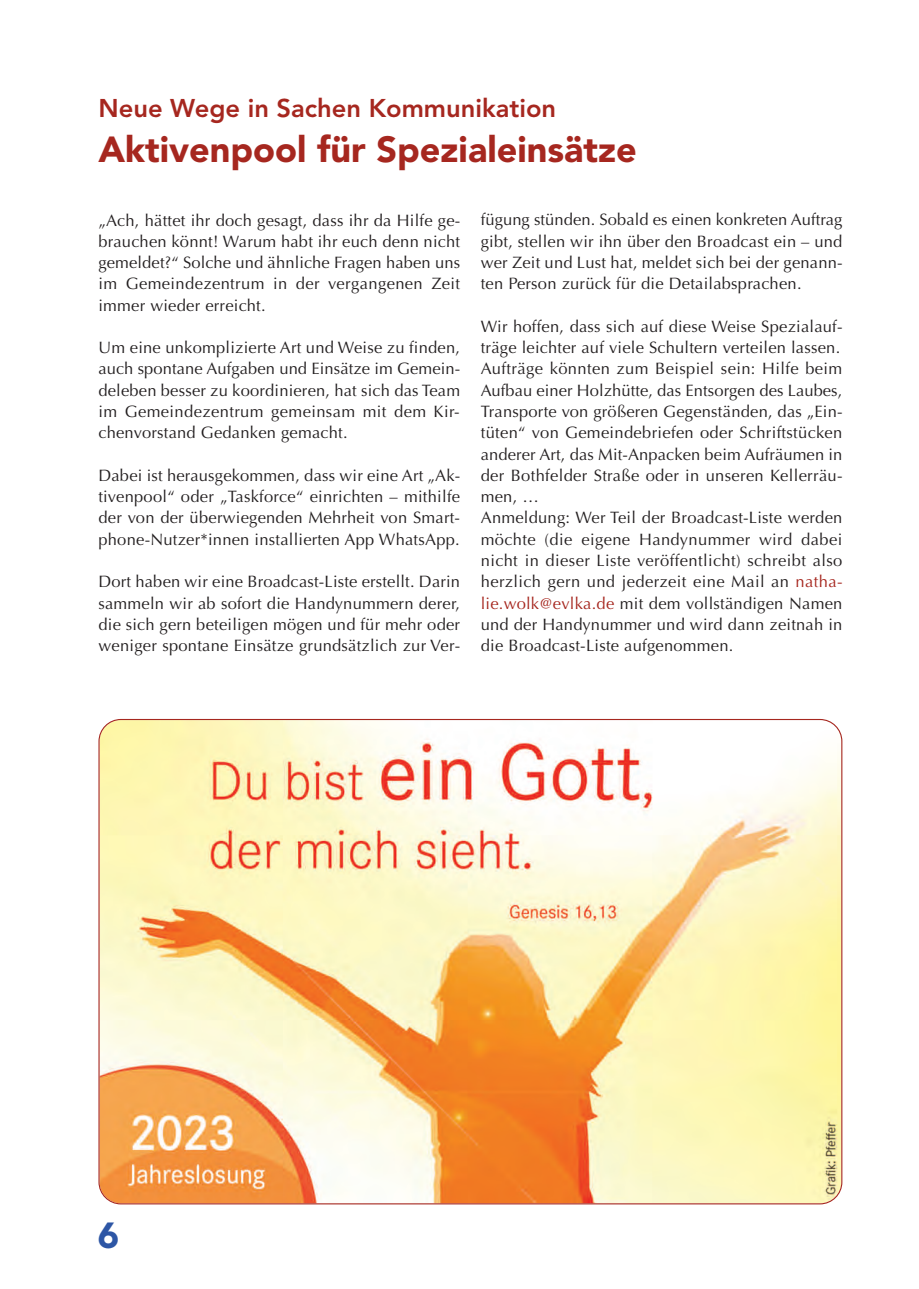
<style>
.page{position:relative;width:919px;height:1289px;background:#fff}
.page>*{position:absolute;margin:0;border:0;box-sizing:border-box;transform-origin:0 0}
.t1{font:900 36px "Avenir";color:#a6271f}
.t2{font:900 36px "Avenir";color:#2d56a5}
.t3{font:800 25.5px "Avenir";color:#a6271f}
.t4{font:16.5px/21.3px "Optima";letter-spacing:.015em;color:#231f20;text-align:justify}
.s1{color:#a6271f}
</style>
<div class="page">
<svg style="left:98px;top:719px;width:744px;height:485px;background:#f9dba9"></svg>
<h2 class="t3" style="left:98px;top:84px;width:459px">Neue Wege in Sachen Kommunikation</h2>
<h1 class="t1" style="left:98px;top:118px;width:540px">Aktivenpool für Spezialeinsätze</h1>
<p class="t4" style="left:98px;top:209px;width:363px">„Ach, hättet ihr doch gesagt, dass ihr da Hilfe ge&shy;brauchen könnt! Warum habt ihr euch denn nicht gemeldet?“ Solche und ähnliche Fragen haben uns im Gemeindezentrum in der vergangenen Zeit immer wieder erreicht.</p>
<p class="t4" style="left:98px;top:337px;width:363px">Um eine unkomplizierte Art und Weise zu finden, auch spontane Aufgaben und Einsätze im Gemein&shy;deleben besser zu koordinieren, hat sich das Team im Gemeindezentrum gemeinsam mit dem Kir&shy;chenvorstand Gedanken gemacht.</p>
<p class="t4" style="left:98px;top:465px;width:363px">Dabei ist herausgekommen, dass wir eine Art „Ak&shy;tivenpool“ oder „Taskforce“ einrichten – mithilfe der von der überwiegenden Mehrheit von Smart&shy;phone-Nutzer*innen installierten App WhatsApp.</p>
<p class="t4" style="left:98px;top:571px;width:363px">Dort haben wir eine Broadcast-Liste erstellt. Darin sammeln wir ab sofort die Handynummern derer, die sich gern beteiligen mögen und für mehr oder weniger spontane Einsätze grundsätzlich zur Ver-</p>
<p class="t4" style="left:480px;top:209px;width:363px">fügung stünden. Sobald es einen konkreten Auftrag gibt, stellen wir ihn über den Broadcast ein – und wer Zeit und Lust hat, meldet sich bei der genann&shy;ten Person zurück für die Detailabsprachen.</p>
<p class="t4" style="left:480px;top:316px;width:363px;text-align:left">Wir hoffen, dass sich auf diese Weise Spezialauf&shy;träge leichter auf viele Schultern verteilen lassen.<br>Aufträge könnten zum Beispiel sein: Hilfe beim Aufbau einer Holzhütte, das Entsorgen des Laubes, Transporte von größeren Gegenständen, das „Ein&shy;tüten“ von Gemeindebriefen oder Schriftstücken anderer Art, das Mit-Anpacken beim Aufräumen in der Bothfelder Straße oder in unseren Kellerräu&shy;men, …<br>Anmeldung: Wer Teil der Broadcast-Liste werden möchte (die eigene Handynummer wird dabei nicht in dieser Liste veröffentlicht) schreibt also herzlich gern und jederzeit eine Mail an <span class="s1">natha&shy;lie.wolk@evlka.de</span> mit dem vollständigen Namen und der Handynummer und wird dann zeitnah in die Broadcast-Liste aufgenommen.</p>
<h1 class="t2" style="left:98px;top:1204px;width:23px">6</h1>
</div>
